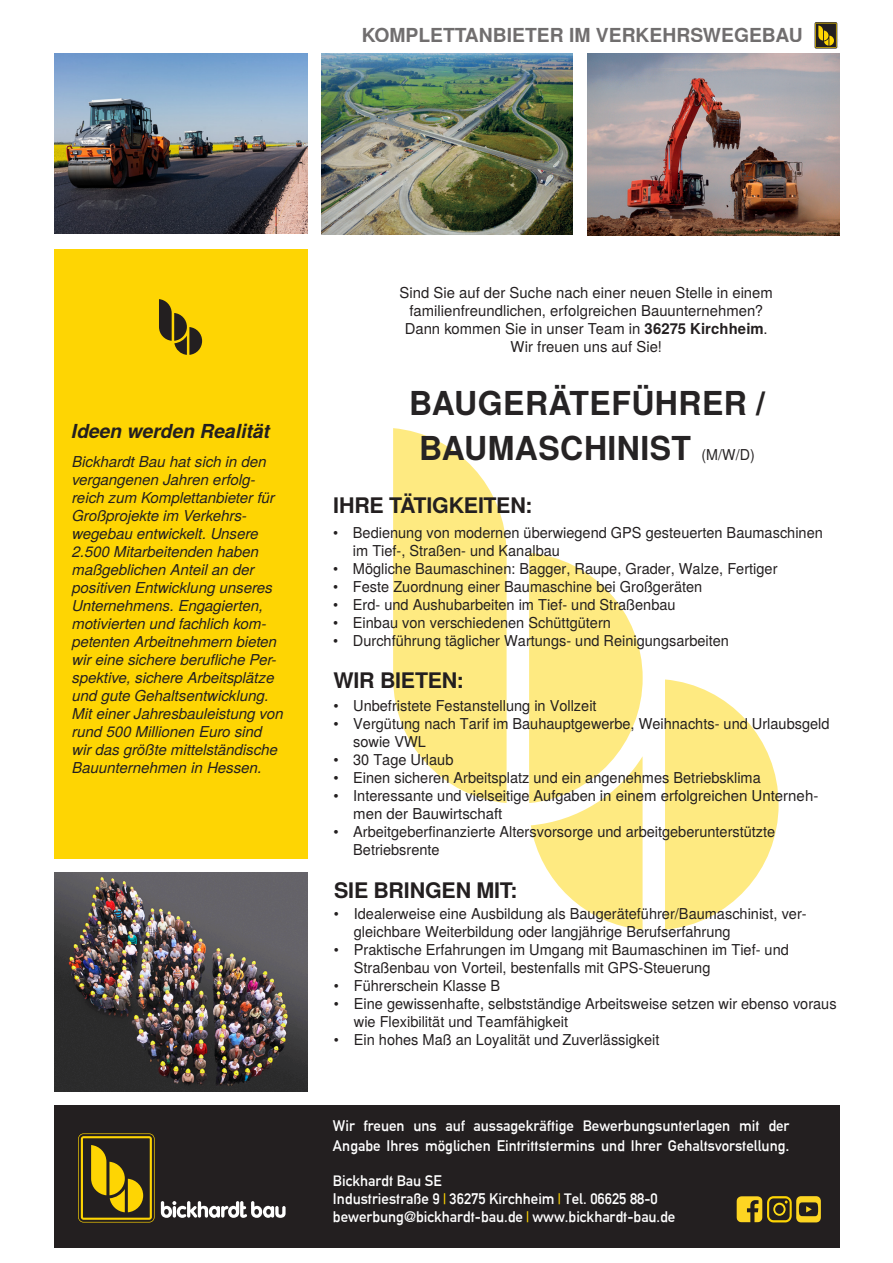
<style>
.page{position:relative;width:893px;height:1263px;background:#fff}
.page>*{position:absolute;margin:0;border:0;box-sizing:border-box;transform-origin:0 0}
.t1{font:700 33px "Te X Gyre Heros";letter-spacing:.015em;color:#262324}
.t2{font:700 21.45px "Te X Gyre Heros";letter-spacing:-.01em;color:#231f20}
.t3{font:700 19.35px "Te X Gyre Heros";color:#231f20}
.t4{font:italic 700 19.35px "Te X Gyre Heros";color:#231f20}
.t5{font:15px/18px "Te X Gyre Heros";color:#231f20}
.t6{font:italic 15px/18px "Te X Gyre Heros";color:#231f20}
.t7{font:15px "Alte DIN1451 Mittelschrift";color:#fff}
.s1{font-weight:700}
.s2{font-weight:400;font-size:15px}
.s3{font-size:16.5px}
.s4{color:#fed503}
</style>
<div class="page">
<div style="left:54px;top:250px;width:253px;height:609px;background:#fed503"></div>
<div style="left:54px;top:1106px;width:786px;height:142px;background:#231f20"></div>
<svg style="left:531px;top:803px;width:112px;height:127px"></svg>
<svg style="left:665px;top:679px;width:114px;height:251px"></svg>
<svg style="left:393px;top:428px;width:250px;height:375px;fill:#feea81"></svg>
<img style="left:54px;top:873px;width:253px;height:219px">
<img style="left:587px;top:53px;width:252px;height:182px">
<img style="left:321px;top:53px;width:252px;height:182px">
<img style="left:54px;top:53px;width:253px;height:181px">
<svg style="left:815px;top:22px;width:22px;height:27px"></svg>
<svg style="left:815px;top:23px;width:22px;height:25px"></svg>
<svg style="left:159px;top:300px;width:43px;height:55px"></svg>
<svg style="left:78px;top:1133px;width:77px;height:89px"></svg>
<svg style="left:161px;top:1201px;width:125px;height:17px"></svg>
<svg style="left:736px;top:1196px;width:85px;height:26px"></svg>
<p class="t3" style="left:361px;top:20px;width:443px">KOMPLETTANBIETER IM VERKEHRSWEGEBAU</p>
<p class="t4" style="left:72px;top:417px;width:200px">Ideen werden Realität</p>
<p class="t6" style="left:72px;top:451px;width:213px">Bickhardt Bau hat sich in den vergangenen Jahren erfolg&shy;reich zum Komplettanbieter für<br>Großprojekte im Verkehrs&shy;wegebau entwickelt. Unsere<br>2.500 Mitarbeitenden haben maßgeblichen Anteil an der positiven Entwicklung unseres<br>Unternehmens. Engagierten, motivierten und fachlich kom&shy;petenten Arbeitnehmern bieten wir eine sichere berufliche Per&shy;spektive, sichere Arbeitsplätze und gute Gehaltsentwicklung.<br>Mit einer Jahresbauleistung von rund 500 Millionen Euro sind wir das größte mittelständische<br>Bauunternehmen in Hessen.</p>
<p class="t5" style="left:400px;top:283px;width:375px;text-align:center">Sind Sie auf der Suche nach einer neuen Stelle in einem familienfreundlichen, erfolgreichen Bauunternehmen?</p>
<p class="t5" style="left:405px;top:319px;width:365px">Dann kommen Sie in unser Team in <span class="s1">36275 Kirchheim</span>.</p>
<p class="t5" style="left:511px;top:337px;width:153px">Wir freuen uns auf Sie!</p>
<p class="t1" style="left:409px;top:378px;width:357px">BAUGERÄTEFÜHRER /</p>
<p class="t1" style="left:419px;top:423px;width:337px">BAUMASCHINIST <span class="s2">(M/W/D)</span></p>
<p class="t2" style="left:333px;top:489px;width:201px">IHRE TÄTIGKEITEN:</p>
<p class="t5" style="left:353px;top:522px;width:471px">Bedienung von modernen überwiegend GPS gesteuerten Baumaschinen im Tief-, Straßen- und Kanalbau</p>
<p class="t5" style="left:353px;top:558px;width:426px">Mögliche Baumaschinen: Bagger, Raupe, Grader, Walze, Fertiger</p>
<p class="t5" style="left:353px;top:576px;width:351px">Feste Zuordnung einer Baumaschine bei Großgeräten</p>
<p class="t5" style="left:353px;top:594px;width:324px">Erd- und Aushubarbeiten im Tief- und Straßenbau</p>
<p class="t5" style="left:353px;top:612px;width:260px">Einbau von verschiedenen Schüttgütern</p>
<p class="t5" style="left:353px;top:630px;width:378px">Durchführung täglicher Wartungs- und Reinigungsarbeiten</p>
<p class="t5" style="left:333px;top:522px;width:7px">•</p>
<p class="t5" style="left:333px;top:558px;width:7px">•</p>
<p class="t5" style="left:333px;top:576px;width:7px">•</p>
<p class="t5" style="left:333px;top:594px;width:7px">•</p>
<p class="t5" style="left:333px;top:612px;width:7px">•</p>
<p class="t5" style="left:333px;top:630px;width:7px">•</p>
<p class="t2" style="left:334px;top:664px;width:132px">WIR BIETEN:</p>
<p class="t5" style="left:333px;top:696px;width:7px">•</p>
<p class="t5" style="left:333px;top:714px;width:7px">•</p>
<p class="t5" style="left:333px;top:750px;width:7px">•</p>
<p class="t5" style="left:333px;top:768px;width:7px">•</p>
<p class="t5" style="left:333px;top:786px;width:7px">•</p>
<p class="t5" style="left:333px;top:822px;width:7px">•</p>
<p class="t5" style="left:353px;top:696px;width:245px">Unbefristete Festanstellung in Vollzeit</p>
<p class="t5" style="left:353px;top:714px;width:478px">Vergütung nach Tarif im Bauhauptgewerbe, Weihnachts- und Urlaubsgeld sowie VWL</p>
<p class="t5" style="left:353px;top:750px;width:102px">30 Tage Urlaub</p>
<p class="t5" style="left:353px;top:768px;width:409px">Einen sicheren Arbeitsplatz und ein angenehmes Betriebsklima</p>
<p class="t5" style="left:353px;top:786px;width:467px">Interessante und vielseitige Aufgaben in einem erfolgreichen Unterneh&shy;men der Bauwirtschaft</p>
<p class="t5" style="left:353px;top:822px;width:424px">Arbeitgeberfinanzierte Altersvorsorge und arbeitgeberunterstützte</p>
<p class="t5" style="left:353px;top:840px;width:88px">Betriebsrente</p>
<p class="t2" style="left:334px;top:874px;width:185px">SIE BRINGEN MIT:</p>
<p class="t5" style="left:334px;top:904px;width:7px">•</p>
<p class="t5" style="left:334px;top:940px;width:7px">•</p>
<p class="t5" style="left:334px;top:976px;width:7px">•</p>
<p class="t5" style="left:334px;top:994px;width:7px">•</p>
<p class="t5" style="left:334px;top:1030px;width:7px">•</p>
<p class="t5" style="left:354px;top:904px;width:454px">Idealerweise eine Ausbildung als Baugeräteführer/Baumaschinist, ver&shy;gleichbare Weiterbildung oder langjährige Berufserfahrung</p>
<p class="t5" style="left:354px;top:940px;width:437px">Praktische Erfahrungen im Umgang mit Baumaschinen im Tief- und</p>
<p class="t5" style="left:354px;top:958px;width:358px">Straßenbau von Vorteil, bestenfalls mit GPS-Steuerung</p>
<p class="t5" style="left:354px;top:976px;width:148px">Führerschein Klasse B</p>
<p class="t5" style="left:354px;top:994px;width:484px">Eine gewissenhafte, selbstständige Arbeitsweise setzen wir ebenso voraus wie Flexibilität und Teamfähigkeit</p>
<p class="t5" style="left:354px;top:1030px;width:307px">Ein hohes Maß an Loyalität und Zuverlässigkeit</p>
<p class="t7" style="left:333px;top:1117px;width:458px">Wir freuen uns auf aussagekräftige Bewerbungsunterlagen mit der</p>
<p class="t7" style="left:333px;top:1136px;width:458px">Angabe Ihres möglichen Eintrittstermins und Ihrer Gehaltsvorstellung<span class="s3">.</span></p>
<p class="t7" style="left:333px;top:1172px;width:110px">Bickhardt Bau SE</p>
<p class="t7" style="left:333px;top:1190px;width:326px">Industriestraße 9 <span class="s4">|</span> 36275 Kirchheim <span class="s4">|</span> Tel. 06625 88-0</p>
<p class="t7" style="left:333px;top:1208px;width:344px">bewerbung@bickhardt-bau.de <span class="s4">|</span> www.bickhardt-bau.de</p>
</div>
